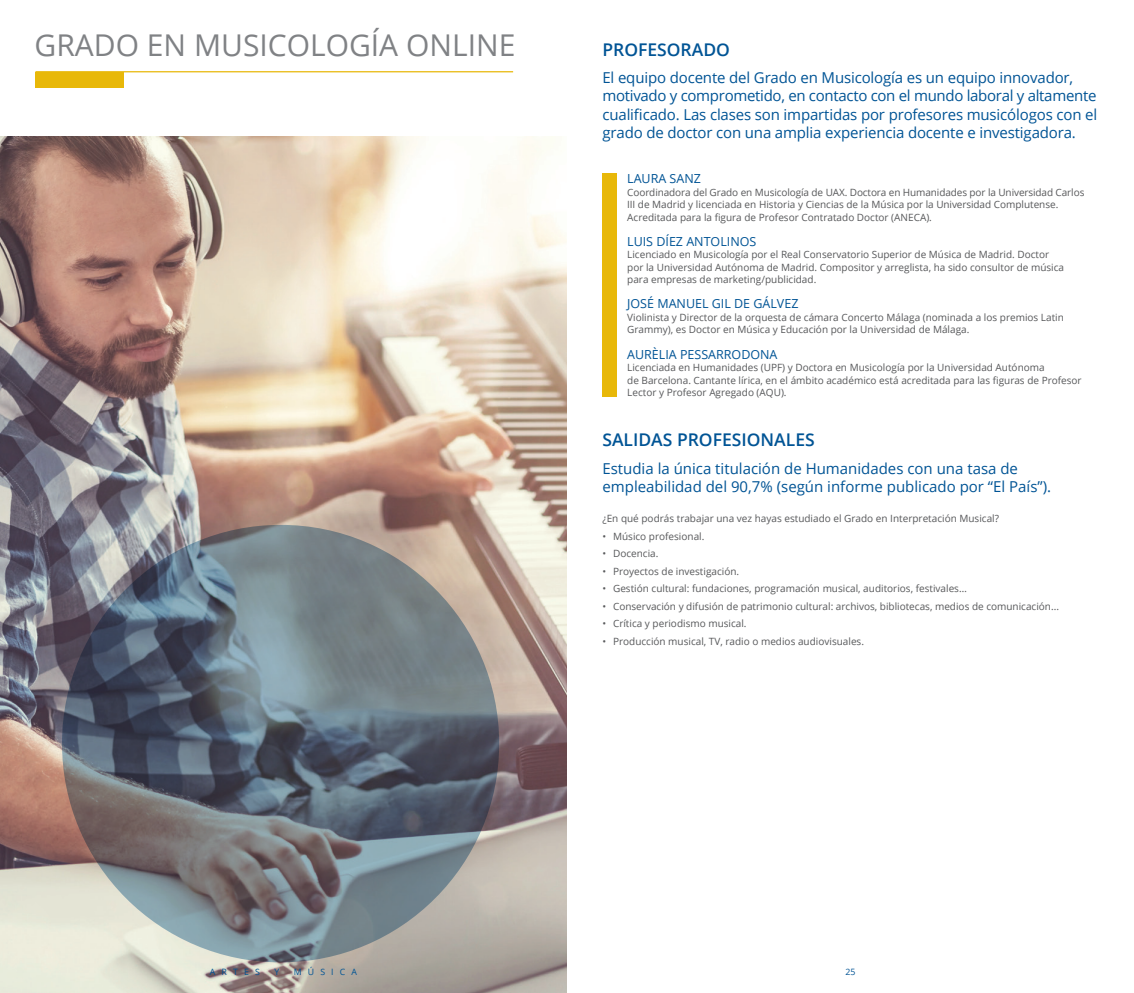
<style>
.page{position:relative;width:1134px;height:993px;background:#fff}
.page>*{position:absolute;margin:0;border:0;box-sizing:border-box;transform-origin:0 0}
.t1{font:30px "Open Sans";color:#808285}
.t2{font:600 17.5px "Open Sans";color:#005495}
.t3{font:15px/18px "Open Sans";letter-spacing:-.01em;color:#005495}
.t4{font:12.5px "Open Sans";color:#005495}
.t5{font:10px/12.5px "Open Sans";color:#57585a}
.t6{font:8.75px "Open Sans";letter-spacing:.7em;color:#005495}
</style>
<div class="page">
<div style="left:35px;top:72px;width:89px;height:16px;background:#e8b809"></div>
<hr style="left:35px;top:71px;width:478px;height:1px;background:#e8b809">
<div style="left:602px;top:173px;width:15px;height:223px;background:#e8b809"></div>
<img style="left:0;top:137px;width:567px;height:855px">
<svg style="left:62px;top:524px;width:437px;height:438px;background:#68737c"></svg>
<p class="t1" style="left:35px;top:24px;width:482px">GRADO EN MUSICOLOGÍA ONLINE</p>
<p class="t2" style="left:602px;top:38px;width:129px">PROFESORADO</p>
<p class="t3" style="left:602px;top:69px;width:496px">El equipo docente del Grado en Musicología es un equipo innovador, motivado y comprometido, en contacto con el mundo laboral y altamente cualificado. Las clases son impartidas por profesores musicólogos con el grado de doctor con una amplia experiencia docente e investigadora.</p>
<p class="t4" style="left:627px;top:170px;width:75px">LAURA SANZ</p>
<p class="t5" style="left:627px;top:186px;width:459px">Coordinadora del Grado en Musicología de UAX. Doctora en Humanidades por la Universidad Carlos<br>III de Madrid y licenciada en Historia y Ciencias de la Música por la Universidad Complutense.<br>Acreditada para la figura de Profesor Contratado Doctor (ANECA).</p>
<p class="t4" style="left:627px;top:233px;width:131px">LUIS DÍEZ ANTOLINOS</p>
<p class="t5" style="left:627px;top:248px;width:438px">Licenciado en Musicología por el Real Conservatorio Superior de Música de Madrid. Doctor por la Universidad Autónoma de Madrid. Compositor y arreglista, ha sido consultor de música para empresas de marketing/publicidad.</p>
<p class="t4" style="left:627px;top:295px;width:173px">JOSÉ MANUEL GIL DE GÁLVEZ</p>
<p class="t5" style="left:627px;top:311px;width:438px">Violinista y Director de la orquesta de cámara Concerto Málaga (nominada a los premios Latin<br>Grammy), es Doctor en Música y Educación por la Universidad de Málaga.</p>
<p class="t4" style="left:627px;top:345px;width:152px">AURÈLIA PESSARRODONA</p>
<p class="t5" style="left:627px;top:361px;width:456px">Licenciada en Humanidades (UPF) y Doctora en Musicología por la Universidad Autónoma<br>de Barcelona. Cantante lírica, en el ámbito académico está acreditada para las figuras de Profesor<br>Lector y Profesor Agregado (AQU).</p>
<p class="t2" style="left:602px;top:427px;width:214px">SALIDAS PROFESIONALES</p>
<p class="t3" style="left:602px;top:458px;width:450px">Estudia la única titulación de Humanidades con una tasa de empleabilidad del 90,7% (según informe publicado por “El País”).</p>
<p class="t5" style="left:602px;top:512px;width:398px">¿En qué podrás trabajar una vez hayas estudiado el Grado en Interpretación Musical?</p>
<p class="t5" style="left:602px;top:529px;width:103px">• Músico profesional.</p>
<p class="t5" style="left:602px;top:547px;width:57px">• Docencia.</p>
<p class="t5" style="left:602px;top:564px;width:138px">• Proyectos de investigación.</p>
<p class="t5" style="left:602px;top:582px;width:366px">• Gestión cultural: fundaciones, programación musical, auditorios, festivales…</p>
<p class="t5" style="left:602px;top:599px;width:458px">• Conservación y difusión de patrimonio cultural: archivos, bibliotecas, medios de comunicación...</p>
<p class="t5" style="left:602px;top:617px;width:146px">• Crítica y periodismo musical.</p>
<p class="t5" style="left:602px;top:634px;width:263px">• Producción musical, TV, radio o medios audiovisuales.</p>
<p class="t6" style="left:210px;top:965px;width:51px">ARTES</p>
<p class="t6" style="left:274px;top:965px;width:6px">Y</p>
<p class="t6" style="left:294px;top:965px;width:65px">MÚSICA</p>
<p class="t6" style="left:845px;top:965px;width:12px">25</p>
</div>
